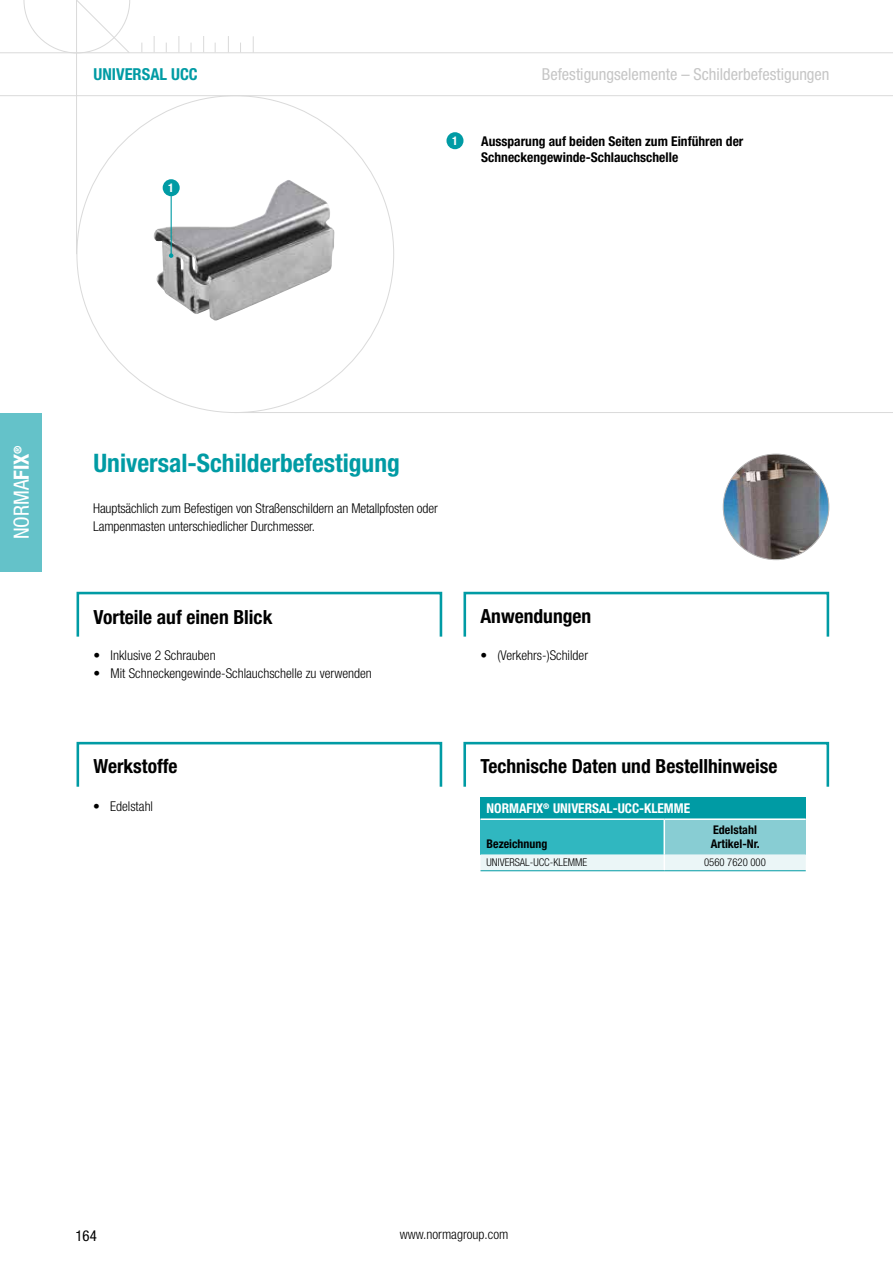
<style>
.page{position:relative;width:893px;height:1263px;background:#fff}
.page>*{position:absolute;margin:0;border:0;box-sizing:border-box;transform-origin:0 0}
.t1{font:700 condensed 25.5px "Helvetica Neue LT Pro";color:#009ba4}
.t2{font:condensed 21px "Helvetica Neue LT Std";color:#fff}
.t3{font:700 condensed 19.5px "Helvetica Neue LT Pro";color:#000}
.t4{font:condensed 16.5px "Helvetica Neue LT Std";color:#c6c6c6}
.t5{font:700 condensed 16.5px "Helvetica Neue LT Pro";color:#009ba4}
.t6{font:condensed 15px "Helvetica Neue LT Std";color:#000}
.t7{font:300 condensed 13.5px/18px "Helvetica Neue LT Pro";letter-spacing:-.01em;color:#000}
.t8{font:700 condensed 13.5px/16.2px "Helvetica Neue LT Pro";color:#000}
.t9{font:700 condensed 13.5px "Helvetica Neue LT Pro";color:#fff}
.t10{font:700 condensed 12px/14.4px "Helvetica Neue LT Pro";color:#000}
.t11{font:700 condensed 12px "Helvetica Neue LT Pro";color:#fff}
.t12{font:300 condensed 10.65px "Helvetica Neue LT Pro";color:#000}
.s1{font-family:"Helvetica Neue LT Pro";font-weight:700}
</style>
<div class="page">
<hr style="left:0;top:95px;width:893px;height:1px;background:#dadada">
<hr style="left:234px;top:412px;width:659px;height:1px;background:#dadada">
<hr style="left:0;top:52px;width:893px;height:1px;background:#dadada">
<hr style="left:76px;top:0;width:1px;height:254px;background:#dadada">
<svg style="left:24px;top:0;width:106px;height:54px"></svg>
<svg style="left:154px;top:36px;width:1px;height:16px"></svg>
<svg style="left:179px;top:36px;width:1px;height:16px"></svg>
<svg style="left:203px;top:36px;width:1px;height:16px"></svg>
<svg style="left:228px;top:36px;width:1px;height:16px"></svg>
<svg style="left:253px;top:36px;width:1px;height:16px"></svg>
<div style="left:0;top:413px;width:42px;height:159px;background:#64c2c9"></div>
<div style="left:480px;top:797px;width:326px;height:22px;background:#009ba4"></div>
<div style="left:480px;top:819px;width:184px;height:35px;background:#30b7c0"></div>
<div style="left:664px;top:819px;width:142px;height:35px;background:#88cdd3"></div>
<hr style="left:663px;top:820px;width:2px;height:34px;background:#fff">
<div style="left:480px;top:854px;width:326px;height:16px;background:#ebf6f7"></div>
<hr style="left:480px;top:818px;width:184px;height:2px;background:#fff">
<hr style="left:664px;top:818px;width:142px;height:2px;background:#fff">
<hr style="left:480px;top:870px;width:184px;height:1px;background:#009ba4">
<hr style="left:664px;top:870px;width:142px;height:1px;background:#009ba4">
<div style="left:77px;top:592px;width:365px;height:46px;border:3px solid #009ba4"></div>
<div style="left:463px;top:592px;width:366px;height:46px;border:3px solid #009ba4"></div>
<div style="left:77px;top:742px;width:365px;height:46px;border:3px solid #009ba4"></div>
<div style="left:446px;top:132px;width:17px;height:17px;background:#009ba4;border-radius:50%"></div>
<div style="left:463px;top:742px;width:366px;height:46px;border:3px solid #009ba4"></div>
<img style="left:153px;top:180px;width:182px;height:141px">
<hr style="left:171px;top:188px;width:1px;height:68px;background:#009ba4">
<svg style="left:169px;top:253px;width:4px;height:5px"></svg>
<div style="left:163px;top:179px;width:17px;height:17px;background:#009ba4;border-radius:50%"></div>
<img style="left:723px;top:454px;width:106px;height:106px;border-radius:53px">
<p class="t5" style="left:94px;top:64px;width:106px">UNIVERSAL UCC</p>
<p class="t4" style="left:542px;top:65px;width:289px">Befestigungselemente – Schilderbefestigungen</p>
<p class="t11" style="left:168px;top:180px;width:7px">1</p>
<p class="t11" style="left:452px;top:133px;width:7px">1</p>
<p class="t8" style="left:481px;top:133px;width:264px">Aussparung auf beiden Seiten zum Einführen der<br>Schneckengewinde-Schlauchschelle</p>
<h2 class="t2" style="left:9px;top:539px;width:96px;rotate:-90deg">NORMA<span class="s1">FIX</span><sup>®</sup></h2>
<h1 class="t1" style="left:94px;top:447px;width:308px">Universal-Schilderbefestigung</h1>
<p class="t7" style="left:93px;top:500px;width:346px">Hauptsächlich zum Befestigen von Straßenschildern an Metallpfosten oder<br>Lampenmasten unterschiedlicher Durchmesser.</p>
<h3 class="t3" style="left:94px;top:605px;width:180px">Vorteile auf einen Blick</h3>
<p class="t7" style="left:94px;top:646px;width:124px">• Inklusive 2 Schrauben</p>
<p class="t7" style="left:94px;top:664px;width:280px">• Mit Schneckengewinde-Schlauchschelle zu verwenden</p>
<h3 class="t3" style="left:94px;top:754px;width:86px">Werkstoffe</h3>
<p class="t7" style="left:93px;top:797px;width:61px">• Edelstahl</p>
<h3 class="t3" style="left:480px;top:604px;width:112px">Anwendungen</h3>
<p class="t7" style="left:480px;top:646px;width:109px">• (Verkehrs-)Schilder</p>
<h3 class="t3" style="left:480px;top:754px;width:299px">Technische Daten und Bestellhinweise</h3>
<p class="t9" style="left:487px;top:800px;width:205px">NORMAFIX<sup>®</sup> UNIVERSAL-UCC-KLEMME</p>
<p class="t10" style="left:487px;top:837px;width:62px">Bezeichnung</p>
<p class="t10" style="left:711px;top:822px;width:50px">Edelstahl<br>Artikel-Nr.</p>
<p class="t12" style="left:487px;top:856px;width:102px">UNIVERSAL-UCC-KLEMME</p>
<p class="t12" style="left:704px;top:856px;width:63px">0560 7620 000</p>
<p class="t6" style="left:75px;top:1227px;width:23px">164</p>
<p class="t7" style="left:400px;top:1225px;width:110px">www.normagroup.com</p>
</div>
